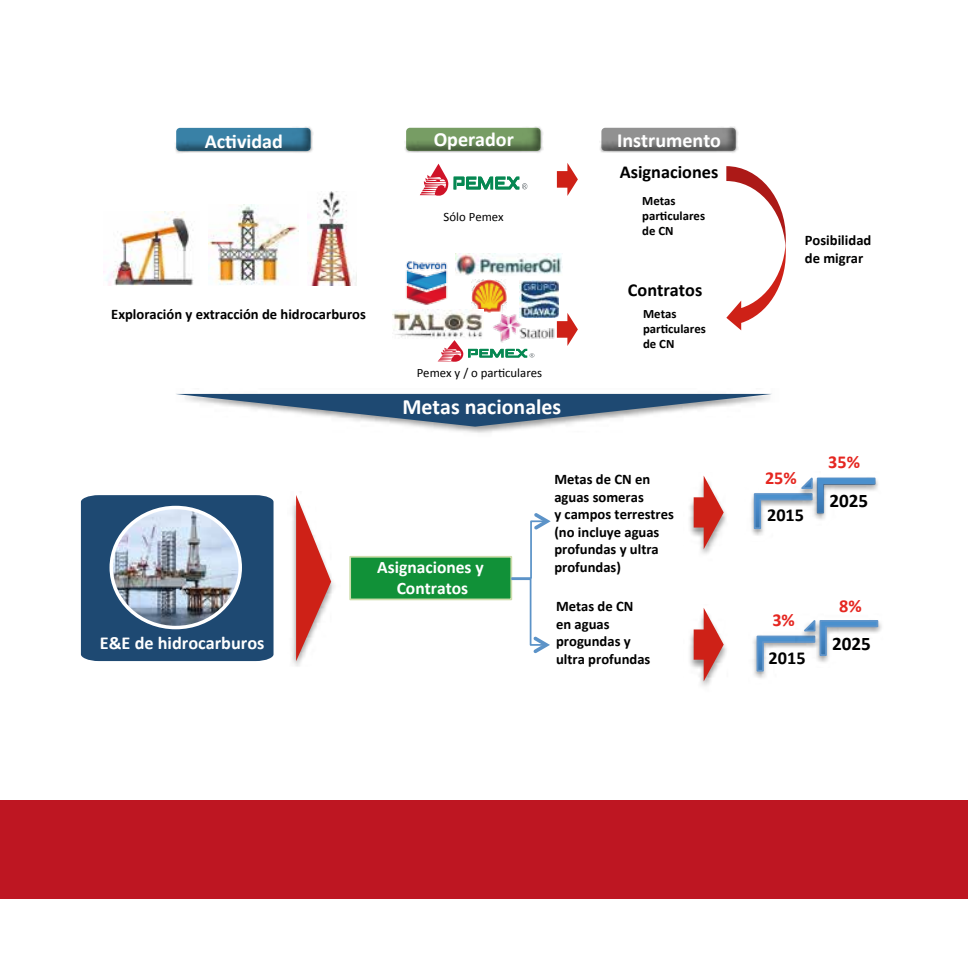
<style>
.page{position:relative;width:968px;height:968px;background:#fff}
.page>*{position:absolute;margin:0;border:0;box-sizing:border-box;transform-origin:0 0}
.t1{font:700 21.88px "Calibri";color:#fff}
.t2{font:700 20.12px "Calibri";color:#fff}
.t3{font:700 19.07px "Calibri";color:#000101}
.t4{font:700 18.2px "Calibri";color:#000101}
.t5{font:700 18.2px "Calibri";color:#fff}
.t6{font:700 18.2px "Calibri";color:#e52620}
.t7{font:700 17.5px/21px "Calibri";color:#fff;text-align:center}
.t8{font:700 14.53px/17.5px "Calibri";color:#000101}
.t9{font:700 12.78px/15.4px "Calibri";color:#000101}
.t10{font:12.78px "Calibri";color:#000101}
</style>
<div class="page">
<img style="left:307px;top:192px;width:50px;height:93px">
<img style="left:600px;top:126px;width:138px;height:27px">
<img style="left:405px;top:126px;width:138px;height:27px">
<svg style="left:420px;top:164px;width:107px;height:32px"></svg>
<svg style="left:562px;top:313px;width:15px;height:33px"></svg>
<img style="left:175px;top:126px;width:138px;height:27px">
<svg style="left:557px;top:163px;width:20px;height:33px"></svg>
<img style="left:176px;top:393px;width:596px;height:40px">
<svg style="left:176px;top:394px;width:596px;height:32px"></svg>
<svg style="left:726px;top:166px;width:59px;height:164px"></svg>
<img style="left:104px;top:211px;width:90px;height:74px">
<img style="left:208px;top:205px;width:90px;height:80px">
<svg style="left:438px;top:340px;width:96px;height:21px"></svg>
<img style="left:471px;top:279px;width:36px;height:30px">
<img style="left:406px;top:261px;width:42px;height:44px">
<img style="left:483px;top:304px;width:79px;height:47px">
<img style="left:392px;top:309px;width:91px;height:30px">
<img style="left:455px;top:254px;width:107px;height:22px">
<img style="left:519px;top:280px;width:39px;height:38px">
<div style="left:80px;top:495px;width:194px;height:167px;background:#1e4972"></div>
<img style="left:111px;top:507px;width:129px;height:120px">
<div style="left:109px;top:505px;width:133px;height:124px;border:4px solid #fff;border-radius:50%"></div>
<img style="left:292px;top:501px;width:42px;height:165px">
<svg style="left:296px;top:495px;width:35px;height:166px"></svg>
<div style="left:350px;top:556px;width:161px;height:43px;background:#119138"></div>
<div style="left:349px;top:556px;width:163px;height:44px;border:2px solid #ceddac"></div>
<img style="left:689px;top:501px;width:37px;height:53px">
<svg style="left:693px;top:475px;width:30px;height:74px"></svg>
<img style="left:690px;top:633px;width:37px;height:53px">
<svg style="left:693px;top:608px;width:30px;height:73px"></svg>
<img style="left:751px;top:501px;width:13px;height:35px">
<img style="left:876px;top:480px;width:2px;height:10px">
<svg style="left:752px;top:477px;width:124px;height:53px"></svg>
<img style="left:753px;top:638px;width:13px;height:40px">
<img style="left:879px;top:622px;width:3px;height:10px">
<svg style="left:755px;top:620px;width:124px;height:52px"></svg>
<svg style="left:509px;top:513px;width:41px;height:140px"></svg>
<div style="left:0;top:799px;width:967px;height:99px;background:#be1622"></div>
<h2 class="t2" style="left:205px;top:128px;width:80px">Actividad</h2>
<h2 class="t2" style="left:433px;top:126px;width:82px">Operador</h2>
<h2 class="t2" style="left:617px;top:128px;width:105px">Instrumento</h2>
<p class="t4" style="left:619px;top:160px;width:100px">Asignaciones</p>
<p class="t10" style="left:443px;top:208px;width:62px">Sólo Pemex</p>
<p class="t9" style="left:642px;top:193px;width:64px">Metas particulares de CN</p>
<p class="t8" style="left:804px;top:231px;width:68px">Posibilidad de migrar</p>
<p class="t4" style="left:627px;top:278px;width:76px">Contratos</p>
<p class="t8" style="left:111px;top:305px;width:256px">Exploración y extracción de hidrocarburos</p>
<p class="t9" style="left:643px;top:306px;width:64px">Metas particulares de CN</p>
<p class="t10" style="left:416px;top:365px;width:127px">Pemex y / o particulares</p>
<h1 class="t1" style="left:402px;top:393px;width:160px">Metas nacionales</h1>
<p class="t6" style="left:828px;top:450px;width:33px">35%</p>
<p class="t5" style="left:100px;top:631px;width:166px">E&amp;E de hidrocarburos</p>
<p class="t7" style="left:377px;top:556px;width:108px">Asignaciones y<br>Contratos</p>
<p class="t8" style="left:554px;top:470px;width:121px">Metas de CN en aguas someras<br>y campos terrestres (no incluye aguas profundas y ultra profundas)</p>
<p class="t8" style="left:556px;top:597px;width:96px">Metas de CN en aguas progundas y ultra profundas</p>
<p class="t6" style="left:764px;top:466px;width:33px">25%</p>
<p class="t4" style="left:767px;top:503px;width:38px">2015</p>
<h3 class="t3" style="left:829px;top:488px;width:40px">2025</h3>
<p class="t6" style="left:772px;top:608px;width:24px">3%</p>
<p class="t4" style="left:768px;top:646px;width:38px">2015</p>
<p class="t6" style="left:839px;top:594px;width:24px">8%</p>
<h3 class="t3" style="left:832px;top:631px;width:40px">2025</h3>
</div>
